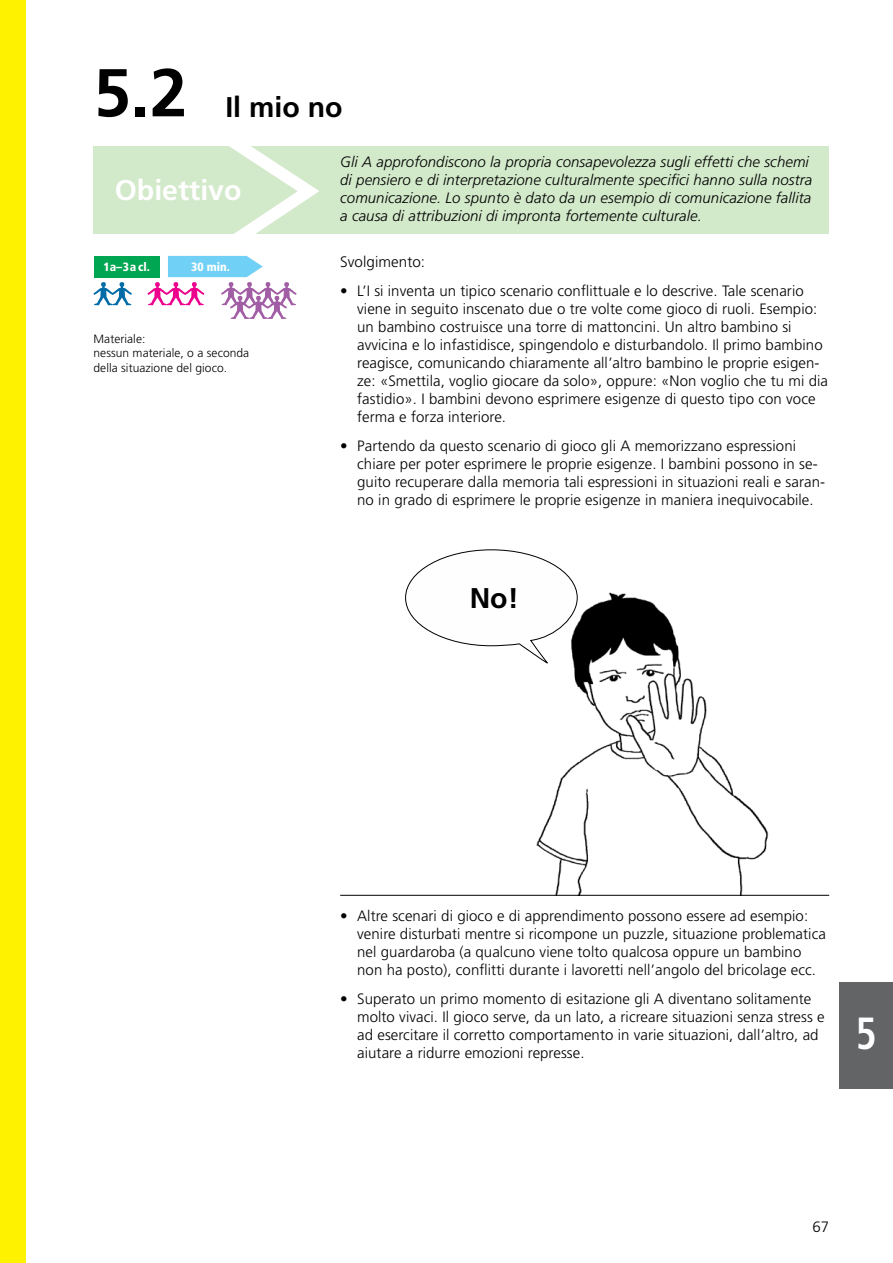
<style>
.page{position:relative;width:893px;height:1263px;background:#fff}
.page>*{position:absolute;margin:0;border:0;box-sizing:border-box;transform-origin:0 0}
.t1{font:700 67.5px "Frutiger";color:#000}
.t2{font:700 condensed 45px "Frutiger";color:#fff;scale:.9 1}
.t3{font:700 28.5px "Frutiger";color:#000}
.t4{font:700 28.5px "Frutiger";color:#fff}
.t5{font:300 15.15px "Frutiger LT Pro";letter-spacing:.005em;color:#000}
.t6{font:300 15px/18px "Frutiger LT Pro";letter-spacing:.005em;color:#000}
.t7{font:italic 300 15px/18px "Frutiger";letter-spacing:.005em;color:#000}
.t8{font:300 15px "Frutiger";color:#000}
.t9{font:300 12px/14.4px "Frutiger LT Pro";letter-spacing:.005em;color:#000}
.t10{font:900 condensed 12px "Frutiger";color:#fff}
</style>
<div class="page">
<div style="left:94px;top:146px;width:735px;height:88px;background:#d2e9ca"></div>
<div style="left:840px;top:982px;width:53px;height:107px;background:#636466"></div>
<svg style="left:93px;top:282px;width:39px;height:23px"></svg>
<img style="left:487px;top:592px;width:298px;height:303px">
<svg style="left:405px;top:549px;width:173px;height:117px"></svg>
<hr style="left:340px;top:895px;width:489px;height:1px;background:#000">
<div style="left:94px;top:256px;width:65px;height:21px;background:#00a651"></div>
<svg style="left:147px;top:146px;width:172px;height:173px"></svg>
<div style="left:0;top:0;width:26px;height:1263px;background:#fff200"></div>
<h1 class="t1" style="left:94px;top:53px;width:95px">5.2</h1>
<h3 class="t3" style="left:225px;top:91px;width:119px">Il mio no</h3>
<h3 class="t4" style="left:115px;top:173px;width:128px">Obiettivo</h3>
<p class="t10" style="left:104px;top:259px;width:48px">1a–3a cl.</p>
<p class="t10" style="left:191px;top:259px;width:40px">30 min.</p>
<p class="t9" style="left:94px;top:332px;width:157px">Materiale:<br>nessun materiale, o a seconda della situazione del gioco.</p>
<p class="t7" style="left:340px;top:153px;width:474px">Gli A approfondiscono la propria consapevolezza sugli effetti che schemi di pensiero e di interpretazione culturalmente specifici hanno sulla nostra comunicazione. Lo spunto è dato da un esempio di comunicazione fallita a causa di attribuzioni di impronta fortemente culturale.</p>
<p class="t5" style="left:340px;top:253px;width:87px">Svolgimento:</p>
<p class="t6" style="left:357px;top:282px;width:472px;text-indent:-17px">• L’I si inventa un tipico scenario conflittuale e lo descrive. Tale scenario viene in seguito inscenato due o tre volte come gioco di ruoli. Esempio: un bambino costruisce una torre di mattoncini. Un altro bambino si avvicina e lo infastidisce, spingendolo e disturbandolo. Il primo bambino reagisce, comunicando chiaramente all’altro bambino le proprie esigen&shy;ze: «Smettila, voglio giocare da solo», oppure: «Non voglio che tu mi dia fastidio». I bambini devono esprimere esigenze di questo tipo con voce ferma e forza interiore.</p>
<p class="t6" style="left:357px;top:437px;width:469px;text-indent:-17px">• Partendo da questo scenario di gioco gli A memorizzano espressioni chiare per poter esprimere le proprie esigenze. I bambini possono in se&shy;guito recuperare dalla memoria tali espressioni in situazioni reali e saran&shy;no in grado di esprimere le proprie esigenze in maniera inequivocabile.</p>
<h3 class="t3" style="left:470px;top:581px;width:51px">No!</h3>
<p class="t6" style="left:357px;top:907px;width:470px;text-indent:-17px">• Altre scenari di gioco e di apprendimento possono essere ad esempio: venire disturbati mentre si ricompone un puzzle, situazione problematica nel guardaroba (a qualcuno viene tolto qualcosa oppure un bambino non ha posto), conflitti durante i lavoretti nell’angolo del bricolage ecc.</p>
<p class="t6" style="left:357px;top:990px;width:469px;text-indent:-17px">• Superato un primo momento di esitazione gli A diventano solitamente molto vivaci. Il gioco serve, da un lato, a ricreare situazioni senza stress e ad esercitare il corretto comportamento in varie situazioni, dall’altro, ad aiutare a ridurre emozioni represse.</p>
<h2 class="t2" style="left:856px;top:1006px;width:25px">5</h2>
<p class="t8" style="left:812px;top:1218px;width:18px">67</p>
</div>
